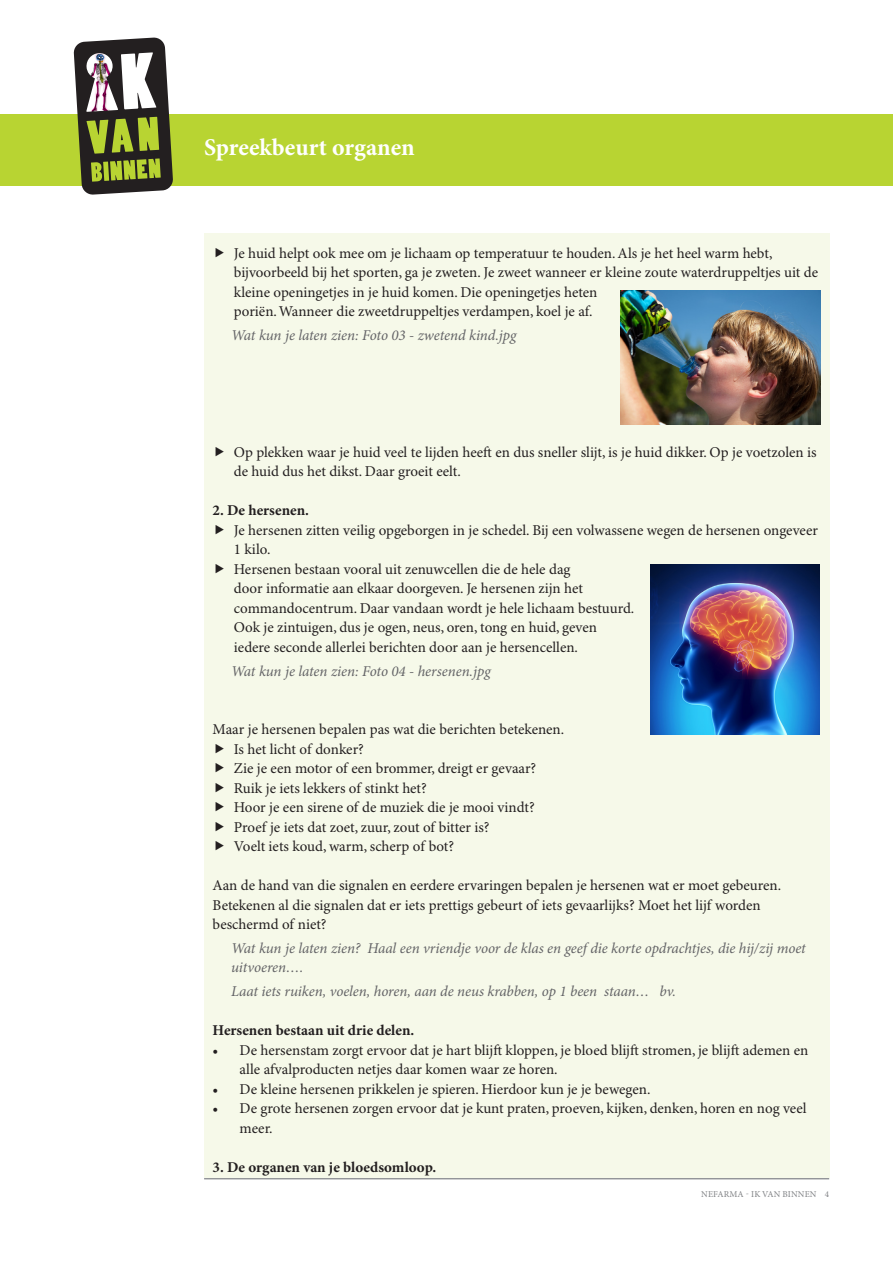
<style>
.page{position:relative;width:893px;height:1263px;background:#fff}
.page>*{position:absolute;margin:0;border:0;box-sizing:border-box;transform-origin:0 0}
.t1{font:700 24px "Minion Pro";color:#fff}
.vt_plat{font:15px/19.5px "Minion Pro";color:#231f20}
.vt_wat_kun_je{font:italic 15px/19.5px "Minion Pro";letter-spacing:-.005em;color:#636366}
.vt_bold_nw{font:700 15px "Minion Pro";color:#231f20}
.t2{font:9px "Minion Pro";letter-spacing:.01em;color:#808285}
</style>
<div class="page">
<div style="left:0;top:114px;width:893px;height:72px;background:#b8d432"></div>
<svg style="left:73px;top:37px;width:100px;height:158px"></svg>
<hr style="left:204px;top:1176px;width:625px;height:3px;background:#939598">
<div style="left:204px;top:234px;width:625px;height:944px;background:#f6f9e9"></div>
<img style="left:620px;top:291px;width:200px;height:133px">
<img style="left:651px;top:564px;width:168px;height:170px">
<h1 class="t1" style="left:204px;top:133px;width:212px">Spreekbeurt organen</h1>
<p class="vt_plat" style="left:234px;top:244px;width:586px">Je huid helpt ook mee om je lichaam op temperatuur te houden. Als je het heel warm hebt, bijvoorbeeld bij het sporten, ga je zweten. Je zweet wanneer er kleine zoute waterdruppeltjes uit de kleine openingetjes in je huid komen. Die openingetjes heten<br>poriën. Wanneer die zweetdruppeltjes verdampen, koel je af.</p>
<p class="vt_wat_kun_je" style="left:231px;top:325px;width:287px">Wat kun je laten zien: Foto 03 - zwetend kind.jpg</p>
<p class="vt_plat" style="left:234px;top:443px;width:584px">Op plekken waar je huid veel te lijden heeft en dus sneller slijt, is je huid dikker. Op je voetzolen is de huid dus het dikst. Daar groeit eelt.</p>
<p class="vt_bold_nw" style="left:213px;top:502px;width:98px">2. De hersenen.</p>
<p class="vt_plat" style="left:234px;top:521px;width:586px">Je hersenen zitten veilig opgeborgen in je schedel. Bij een volwassene wegen de hersenen ongeveer<br>1 kilo.</p>
<p class="vt_plat" style="left:234px;top:560px;width:402px">Hersenen bestaan vooral uit zenuwcellen die de hele dag<br>door informatie aan elkaar doorgeven. Je hersenen zijn het commandocentrum. Daar vandaan wordt je hele lichaam bestuurd.<br>Ook je zintuigen, dus je ogen, neus, oren, tong en huid, geven iedere seconde allerlei berichten door aan je hersencellen.</p>
<p class="vt_wat_kun_je" style="left:231px;top:661px;width:261px">Wat kun je laten zien: Foto 04 - hersenen.jpg</p>
<p class="vt_plat" style="left:213px;top:720px;width:353px">Maar je hersenen bepalen pas wat die berichten betekenen.</p>
<p class="vt_plat" style="left:234px;top:740px;width:132px">Is het licht of donker?</p>
<p class="vt_plat" style="left:234px;top:759px;width:304px">Zie je een motor of een brommer, dreigt er gevaar?</p>
<p class="vt_plat" style="left:234px;top:779px;width:195px">Ruik je iets lekkers of stinkt het?</p>
<p class="vt_plat" style="left:234px;top:798px;width:302px">Hoor je een sirene of de muziek die je mooi vindt?</p>
<p class="vt_plat" style="left:234px;top:818px;width:257px">Proef je iets dat zoet, zuur, zout of bitter is?</p>
<p class="vt_plat" style="left:234px;top:837px;width:222px">Voelt iets koud, warm, scherp of bot?</p>
<p class="vt_plat" style="left:213px;top:876px;width:570px">Aan de hand van die signalen en eerdere ervaringen bepalen je hersenen wat er moet gebeuren.<br>Betekenen al die signalen dat er iets prettigs gebeurt of iets gevaarlijks? Moet het lijf worden beschermd of niet?</p>
<p class="vt_wat_kun_je" style="left:231px;top:938px;width:576px">Wat kun je laten zien? Haal een vriendje voor de klas en geef die korte opdrachtjes, die hij/zij moet uitvoeren….</p>
<p class="vt_wat_kun_je" style="left:231px;top:981px;width:446px">Laat iets ruiken, voelen, horen, aan de neus krabben, op 1 been staan… bv.</p>
<p class="vt_bold_nw" style="left:213px;top:1021px;width:203px">Hersenen bestaan uit drie delen.</p>
<p class="vt_plat" style="left:240px;top:1041px;width:570px;text-indent:-27px">• De hersenstam zorgt ervoor dat je hart blijft kloppen, je bloed blijft stromen, je blijft ademen en alle afvalproducten netjes daar komen waar ze horen.</p>
<p class="vt_plat" style="left:213px;top:1080px;width:439px">• De kleine hersenen prikkelen je spieren. Hierdoor kun je je bewegen.</p>
<p class="vt_plat" style="left:240px;top:1099px;width:568px;text-indent:-27px">• De grote hersenen zorgen ervoor dat je kunt praten, proeven, kijken, denken, horen en nog veel meer.</p>
<p class="vt_bold_nw" style="left:213px;top:1158px;width:225px">3. De organen van je bloedsomloop.</p>
<p class="t2" style="left:701px;top:1188px;width:129px">NEFARMA - IK VAN BINNEN 4</p>
</div>
